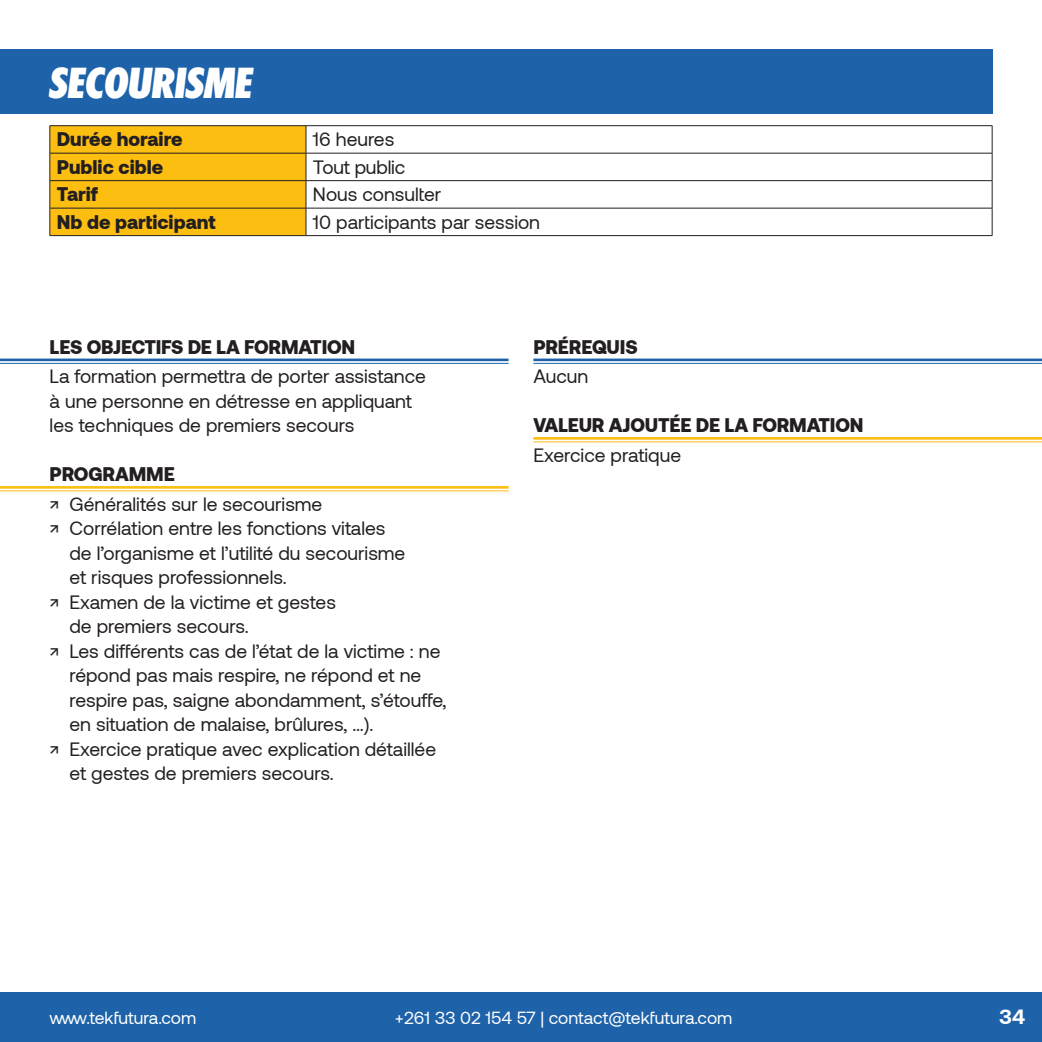
<style>
.page{position:relative;width:1042px;height:1042px;background:#fff}
.page>*{position:absolute;margin:0;border:0;box-sizing:border-box;transform-origin:0 0}
.titre{font:italic 800 42px "Futura TS Condensed";color:#fff}
.t1{font:700 21px "Aeonik";color:#fff}
.Texte{font:19.25px/24.5px "Aeonik";color:#231f20}
.bold{font:900 19.25px "Aeonik";color:#231f20}
.TD-Jaune{font:900 19.25px "Aeonik";letter-spacing:-.01em;color:#231f20}
.Titre-gauche-magenta{font:900 19.25px "Aeonik";letter-spacing:-.01em;color:#231f20}
.Titre-gauche-Jaune{font:900 19.25px "Aeonik";letter-spacing:-.01em;color:#231f20}
.TD-Magenta{font:900 19.25px "Aeonik";letter-spacing:-.01em;color:#231f20}
.t2{font:17.5px "Aeonik";color:#fff}
</style>
<div class="page">
<div style="left:0;top:992px;width:1042px;height:50px;background:#1e63a9"></div>
<hr style="left:0;top:358px;width:508px;height:3px;background:#1e63a9">
<hr style="left:0;top:363px;width:508px;height:1px;background:#1e63a9">
<hr style="left:0;top:486px;width:508px;height:3px;background:#fdbe12">
<hr style="left:0;top:490px;width:508px;height:1px;background:#fdbe12">
<div style="left:0;top:50px;width:992px;height:64px;background:#1e63a9"></div>
<hr style="left:50px;top:125px;width:256px;height:1px;background:#231f20">
<hr style="left:306px;top:125px;width:686px;height:1px;background:#231f20">
<hr style="left:306px;top:153px;width:686px;height:1px;background:#231f20">
<hr style="left:306px;top:180px;width:686px;height:1px;background:#231f20">
<hr style="left:306px;top:208px;width:686px;height:1px;background:#231f20">
<svg style="left:50px;top:126px;width:257px;height:109px;background:#f5b812"></svg>
<svg style="left:992px;top:126px;width:1px;height:109px"></svg>
<hr style="left:50px;top:235px;width:256px;height:1px;background:#231f20">
<hr style="left:306px;top:235px;width:686px;height:1px;background:#231f20">
<hr style="left:533px;top:358px;width:509px;height:3px;background:#1e63a9">
<hr style="left:533px;top:363px;width:509px;height:1px;background:#1e63a9">
<hr style="left:533px;top:437px;width:509px;height:3px;background:#fdbe12">
<hr style="left:533px;top:441px;width:509px;height:1px;background:#fdbe12">
<p class="titre" style="left:50px;top:58px;width:204px">SECOURISME</p>
<p class="bold" style="left:57px;top:128px;width:127px">Durée horaire</p>
<p class="Texte" style="left:313px;top:127px;width:83px">16 heures</p>
<p class="bold" style="left:57px;top:156px;width:108px">Public cible</p>
<p class="Texte" style="left:313px;top:155px;width:94px">Tout public</p>
<p class="bold" style="left:57px;top:183px;width:43px">Tarif</p>
<p class="Texte" style="left:313px;top:182px;width:130px">Nous consulter</p>
<p class="bold" style="left:57px;top:210px;width:160px">Nb de participant</p>
<p class="Texte" style="left:313px;top:210px;width:229px">10 participants par session</p>
<p class="Titre-gauche-magenta" style="left:50px;top:336px;width:307px">LES OBJECTIFS DE LA FORMATION</p>
<p class="Texte" style="left:50px;top:364px;width:378px">La formation permettra de porter assistance à une personne en détresse en appliquant les techniques de premiers secours</p>
<p class="Titre-gauche-Jaune" style="left:50px;top:463px;width:127px">PROGRAMME</p>
<p class="Texte" style="left:50px;top:492px;width:274px">↗ Généralités sur le secourisme</p>
<p class="Texte" style="left:69px;top:516px;width:337px;text-indent:-20px">↗ Corrélation entre les fonctions vitales de l’organisme et l’utilité du secourisme et risques professionnels.</p>
<p class="Texte" style="left:69px;top:590px;width:268px;text-indent:-20px">↗ Examen de la victime et gestes de premiers secours.</p>
<p class="Texte" style="left:69px;top:639px;width:379px;text-indent:-20px">↗ Les différents cas de l’état de la victime : ne répond pas mais respire, ne répond et ne respire pas, saigne abondamment, s’étouffe, en situation de malaise, brûlures, …).</p>
<p class="Texte" style="left:69px;top:737px;width:368px;text-indent:-20px">↗ Exercice pratique avec explication détaillée et gestes de premiers secours.</p>
<p class="TD-Magenta" style="left:533px;top:336px;width:106px">PRÉREQUIS</p>
<p class="Texte" style="left:533px;top:364px;width:56px">Aucun</p>
<p class="TD-Jaune" style="left:533px;top:414px;width:332px">VALEUR AJOUTÉE DE LA FORMATION</p>
<p class="Texte" style="left:533px;top:443px;width:149px">Exercice pratique</p>
<p class="t2" style="left:50px;top:1009px;width:148px">www.tekfutura.com</p>
<p class="t2" style="left:395px;top:1008px;width:339px">+261 33 02 154 57 | contact@tekfutura.com</p>
<p class="t1" style="left:999px;top:1005px;width:27px">34</p>
</div>
